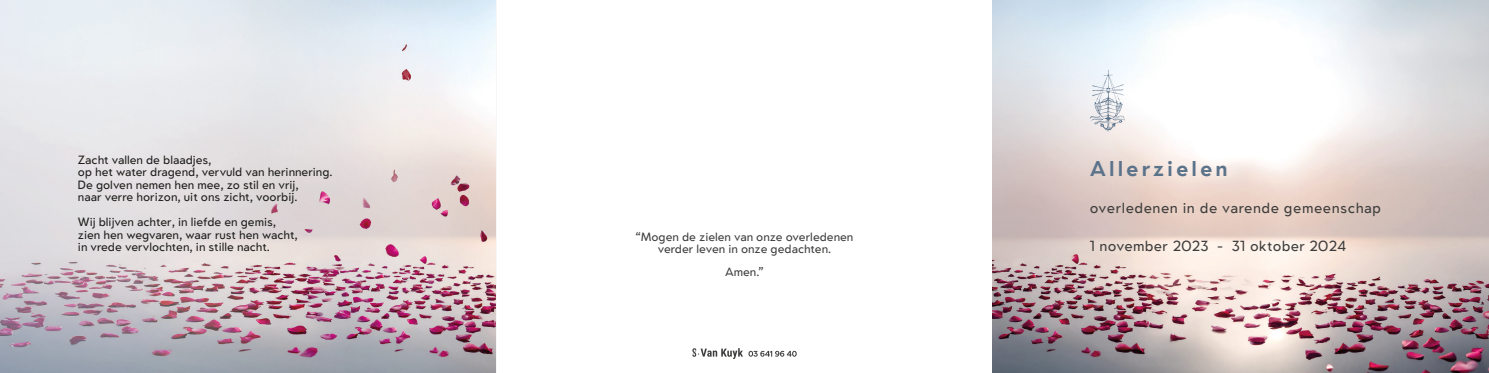
<style>
.page{position:relative;width:1489px;height:373px;background:#fff}
.page>*{position:absolute;margin:0;border:0;box-sizing:border-box;transform-origin:0 0}
.t1{font:700 20px "Oblivian Text";letter-spacing:.15em;color:#5b738a}
.t2{font:13.75px "Oblivian Text";letter-spacing:.03em;color:#3d3d3c}
.t3{font:11.25px/12.5px "Oblivian Text";color:#1d1d1b}
.t4{font:11.25px "Oblivian Text";color:#3d3d3c}
</style>
<div class="page">
<hr style="left:495px;top:0;width:2px;height:372px;background:#f6f6f6">
<img style="left:992px;top:0;width:496px;height:372px">
<img style="left:0;top:0;width:495px;height:372px">
<svg style="left:1089px;top:70px;width:35px;height:61px"></svg>
<svg style="left:692px;top:348px;width:104px;height:10px"></svg>
<p class="t3" style="left:78px;top:152px;width:135px">Zacht vallen de blaadjes,</p>
<p class="t3" style="left:78px;top:165px;width:256px">op het water dragend, vervuld van herinnering.</p>
<p class="t3" style="left:78px;top:177px;width:222px">De golven nemen hen mee, zo stil en vrij,</p>
<p class="t3" style="left:78px;top:190px;width:221px">naar verre horizon, uit ons zicht, voorbij.</p>
<p class="t3" style="left:78px;top:215px;width:221px">Wij blijven achter, in liefde en gemis, zien hen wegvaren, waar rust hen wacht, in vrede vervlochten, in stille nacht.</p>
<p class="t4" style="left:635px;top:228px;width:219px">“Mogen de zielen van onze overledenen</p>
<p class="t4" style="left:657px;top:240px;width:175px">verder leven in onze gedachten.</p>
<p class="t4" style="left:725px;top:263px;width:40px">Amen.”</p>
<p class="t1" style="left:1089px;top:152px;width:139px">Allerzielen</p>
<p class="t2" style="left:1089px;top:198px;width:293px">overledenen in de varende gemeenschap</p>
<p class="t2" style="left:1089px;top:235px;width:258px">1 november 2023 - 31 oktober 2024</p>
</div>
